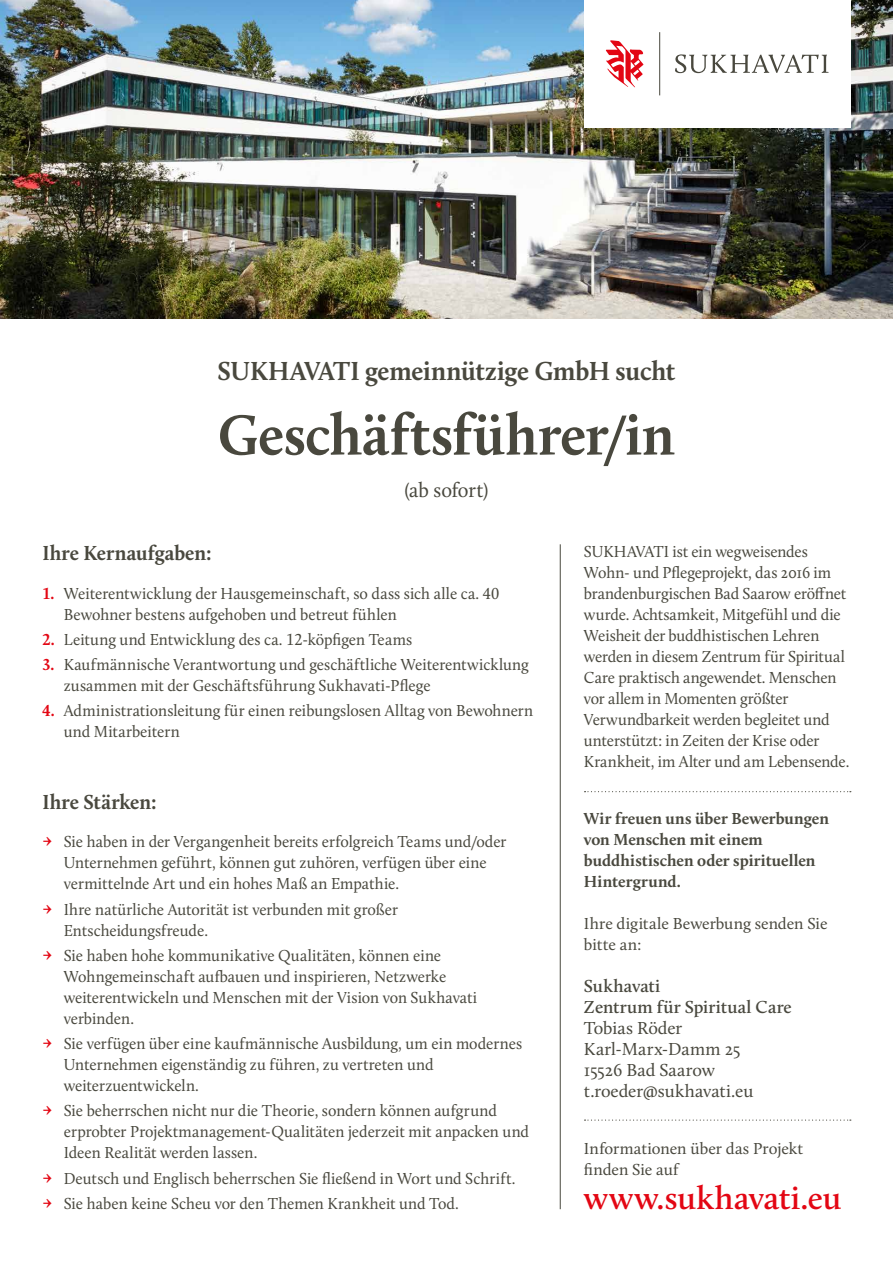
<style>
.page{position:relative;width:893px;height:1263px;background:#fff}
.page>*{position:absolute;margin:0;border:0;box-sizing:border-box;transform-origin:0 0}
.t1{font:700 58.5px "Calluna";color:#49483e;scale:.96 1}
.t2{font:600 33px "Calluna";letter-spacing:.005em;color:#e30613}
.t3{font:700 27px "Calluna";letter-spacing:-.01em;color:#49483e;scale:.96 1}
.t4{font:700 21px "Calluna";letter-spacing:-.005em;color:#49483e;scale:.96 1}
.t5{font:21px "Calluna";letter-spacing:-.01em;color:#49483e;scale:.96 1}
.t6{font:18px/21px "Calluna";color:#49483e}
.t7{font:600 18px/21px "Calluna";letter-spacing:.01em;color:#49483e}
.t8{font:16.5px/21px "Calluna";letter-spacing:-.005em;color:#49483e;scale:.96 1}
.t9{font:700 16.5px/21px "Calluna";letter-spacing:-.005em;color:#49483e}
.t10{font:16.5px/21px "Calluna";letter-spacing:-.005em;color:#49483e}
.s1{font-weight:700;color:#e30613}
</style>
<div class="page">
<img style="left:0;top:0;width:893px;height:319px">
<div style="left:584px;top:0;width:266px;height:128px;background:#fff"></div>
<svg style="left:675px;top:54px;width:154px;height:19px"></svg>
<hr style="left:659px;top:32px;width:1px;height:63px;background:#49483e">
<svg style="left:606px;top:40px;width:37px;height:47px"></svg>
<svg style="left:584px;top:791px;width:267px;height:1px"></svg>
<svg style="left:584px;top:1119px;width:267px;height:2px"></svg>
<hr style="left:560px;top:544px;width:1px;height:665px;background:#49483e">
<h3 class="t3" style="left:217px;top:354px;width:479px">SUKHAVATI gemeinnützige GmbH sucht</h3>
<h1 class="t1" style="left:218px;top:399px;width:477px">Geschäftsführer/in</h1>
<p class="t5" style="left:404px;top:477px;width:89px">(ab sofort)</p>
<p class="t4" style="left:43px;top:540px;width:178px">Ihre Kernaufgaben:</p>
<p class="t8" style="left:64px;top:582px;width:455px;text-indent:-21px"><span class="s1">1.</span> Weiterentwicklung der Hausgemeinschaft, so dass sich alle ca. 40<br>Bewohner bestens aufgehoben und betreut fühlen</p>
<p class="t8" style="left:43px;top:629px;width:387px"><span class="s1">2.</span> Leitung und Entwicklung des ca. 12-köpfigen Teams</p>
<p class="t8" style="left:64px;top:654px;width:486px;text-indent:-21px"><span class="s1">3.</span> Kaufmännische Verantwortung und geschäftliche Weiterentwicklung zusammen mit der Geschäftsführung Sukhavati-Pflege</p>
<p class="t8" style="left:64px;top:700px;width:491px;text-indent:-21px"><span class="s1">4.</span> Administrationsleitung für einen reibungslosen Alltag von Bewohnern und Mitarbeitern</p>
<p class="t4" style="left:43px;top:789px;width:120px">Ihre Stärken:</p>
<p class="t8" style="left:64px;top:831px;width:463px;text-indent:-21px"><span class="s1">→</span> Sie haben in der Vergangenheit bereits erfolgreich Teams und/oder<br>Unternehmen geführt, können gut zuhören, verfügen über eine vermittelnde Art und ein hohes Maß an Empathie.</p>
<p class="t8" style="left:64px;top:898px;width:350px;text-indent:-21px"><span class="s1">→</span> Ihre natürliche Autorität ist verbunden mit großer<br>Entscheidungsfreude.</p>
<p class="t8" style="left:64px;top:945px;width:432px;text-indent:-21px"><span class="s1">→</span> Sie haben hohe kommunikative Qualitäten, können eine Wohngemeinschaft aufbauen und inspirieren, Netzwerke weiterentwickeln und Menschen mit der Vision von Sukhavati verbinden.</p>
<p class="t8" style="left:64px;top:1033px;width:479px;text-indent:-21px"><span class="s1">→</span> Sie verfügen über eine kaufmännische Ausbildung, um ein modernes<br>Unternehmen eigenständig zu führen, zu vertreten und weiterzuentwickeln.</p>
<p class="t8" style="left:64px;top:1100px;width:486px;text-indent:-21px"><span class="s1">→</span> Sie beherrschen nicht nur die Theorie, sondern können aufgrund erprobter Projektmanagement-Qualitäten jederzeit mit anpacken und<br>Ideen Realität werden lassen.</p>
<p class="t8" style="left:43px;top:1167px;width:494px"><span class="s1">→</span> Deutsch und Englisch beherrschen Sie fließend in Wort und Schrift.</p>
<p class="t8" style="left:43px;top:1193px;width:435px"><span class="s1">→</span> Sie haben keine Scheu vor den Themen Krankheit und Tod.</p>
<p class="t8" style="left:584px;top:540px;width:278px">SUKHAVATI ist ein wegweisendes Wohn- und Pflegeprojekt, das 2016 im brandenburgischen Bad Saarow eröffnet wurde. Achtsamkeit, Mitgefühl und die Weisheit der buddhistischen Lehren werden in diesem Zentrum für Spiritual Care praktisch angewendet. Menschen vor allem in Momenten größter Verwundbarkeit werden begleitet und unterstützt: in Zeiten der Krise oder Krankheit, im Alter und am Lebensende.</p>
<p class="t9" style="left:584px;top:807px;width:247px">Wir freuen uns über Bewerbungen von Menschen mit einem buddhistischen oder spirituellen<br>Hintergrund.</p>
<p class="t10" style="left:584px;top:913px;width:245px">Ihre digitale Bewerbung senden Sie bitte an:</p>
<p class="t7" style="left:584px;top:975px;width:209px">Sukhavati<br>Zentrum für Spiritual Care</p>
<p class="t6" style="left:584px;top:1017px;width:171px">Tobias Röder<br>Karl-Marx-Damm 25<br>15526 Bad Saarow t.roeder@sukhavati.eu</p>
<p class="t10" style="left:584px;top:1138px;width:221px">Informationen über das Projekt finden Sie auf</p>
<h2 class="t2" style="left:584px;top:1178px;width:259px">www.sukhavati.eu</h2>
</div>
